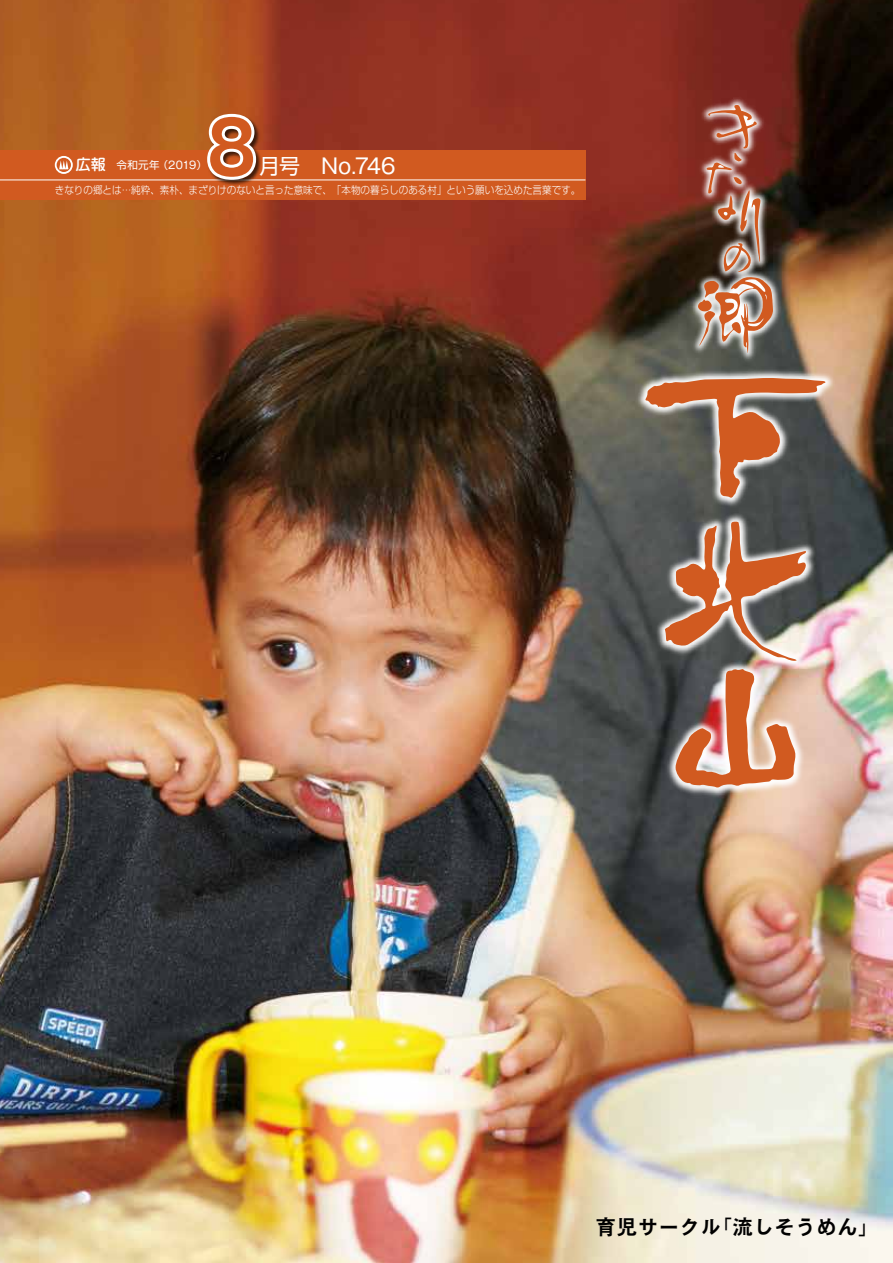
<style>
.page{position:relative;width:893px;height:1263px;background:#fff}
.page>*{position:absolute;margin:0;border:0;box-sizing:border-box;transform-origin:0 0}
.t1{font:700 72px "Gothic MB101 Upr De";color:#d15a20;scale:.9 1}
.t2{font:21px "Motoya Gothic W5 90 msp RKSJ H";color:#000}
.t3{font:21px "Gothic MB101 Upr";color:#fff}
.t4{font:500 15px "Shin M Go Pro";color:#fff}
.t5{font:300 10.5px "Shin Go Pro";color:#fff;scale:.91 1}
.t6{font:10.5px "Gothic MB101 Upr";color:#fff}
.t7{font:10.5px "Shin Go Pro";color:#fff}
.s1{font-family:"Shin Go Pro"}
</style>
<div class="page">
<img style="left:0;top:0;width:893px;height:1263px">
<div style="left:0;top:150px;width:585px;height:49px;background:#d15a20"></div>
<svg style="left:55px;top:156px;width:18px;height:18px"></svg>
<hr style="left:0;top:180px;width:585px;height:1px;background:#fff">
<img style="left:202px;top:107px;width:65px;height:106px">
<svg style="left:204px;top:111px;width:55px;height:74px"></svg>
<img style="left:587px;top:319px;width:297px;height:527px">
<svg style="left:644px;top:410px;width:183px;height:88px"></svg>
<svg style="left:664px;top:522px;width:142px;height:139px"></svg>
<img style="left:676px;top:668px;width:120px;height:121px">
<img style="left:641px;top:48px;width:189px;height:362px">
<img style="left:698px;top:105px;width:75px;height:248px">
<h3 class="t4" style="left:76px;top:152px;width:32px">広報</h3>
<p class="t6" style="left:158px;top:156px;width:51px"><span class="s1">（</span>2019<span class="s1">）</span></p>
<p class="t7" style="left:116px;top:156px;width:45px">令和元年</p>
<h1 class="t1" style="left:207px;top:88px;width:56px">8</h1>
<h2 class="t3" style="left:259px;top:148px;width:138px"><span class="s1">月号　</span>No.746</h2>
<p class="t5" style="left:55px;top:181px;width:579px">きなりの郷とは…純粋、素朴、まざりけのないと言った意味で、「本物の暮らしのある村」という願いを込めた言葉です。</p>
<h2 class="t2" style="left:596px;top:1216px;width:127px">育児サークル</h2>
<h2 class="t2" style="left:711px;top:1216px;width:169px">「流しそうめん「</h2>
</div>
